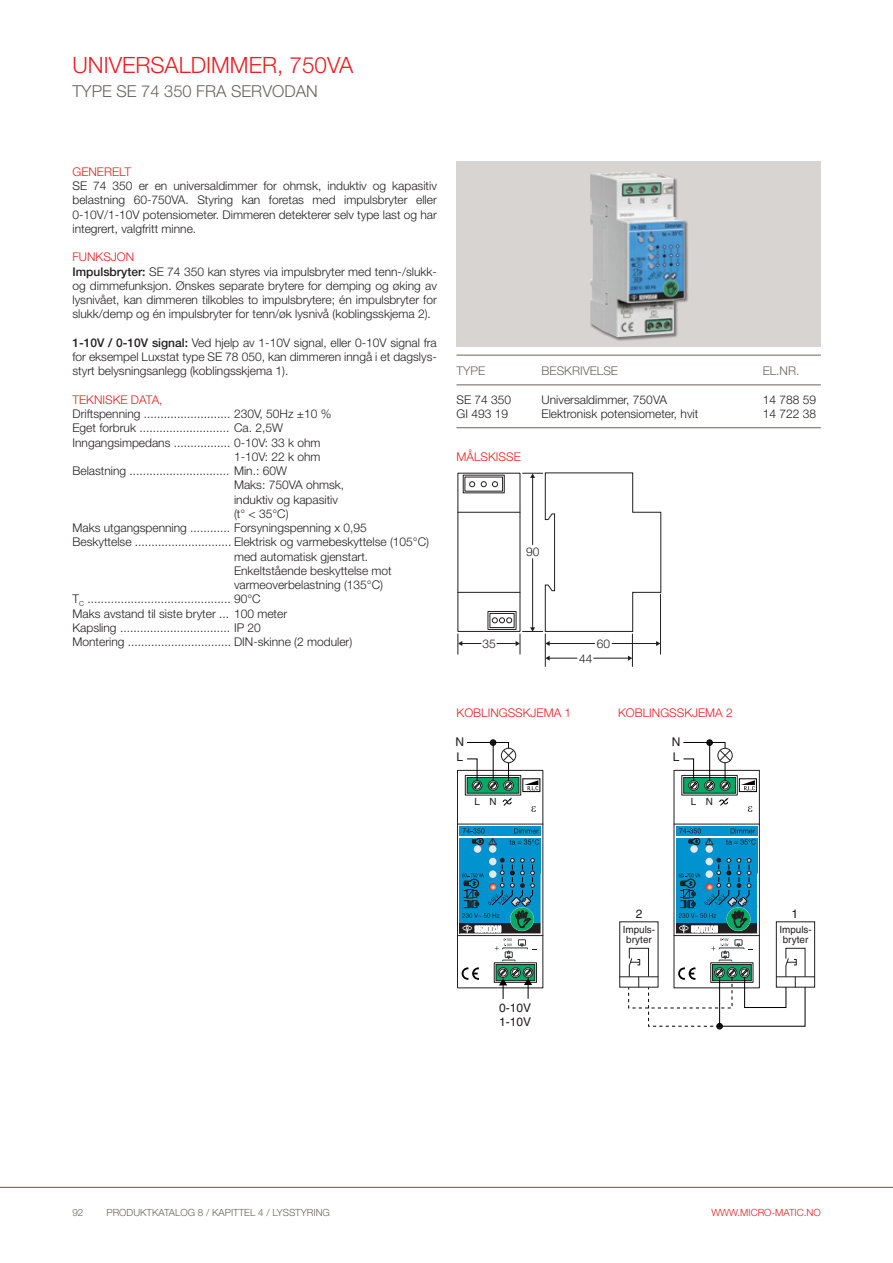
<style>
.page{position:relative;width:893px;height:1263px;background:#fff}
.page>*{position:absolute;margin:0;border:0;box-sizing:border-box;transform-origin:0 0}
.t1{font:300 22.5px "Helvetica Neue";color:#ee1d23}
.t2{font:300 16.5px "Helvetica Neue";color:#6b6360}
.t3{font:300 12px/14.2px "Helvetica Neue";color:#231f20;text-align:justify}
.t4{font:300 12px "Helvetica Neue";color:#ee1d23}
.t5{font:300 12px "Helvetica Neue";color:#6b6360}
.t6{font:12px/14.4px "Helvetica";color:#231f20}
.t7{font:300 9.9px "Helvetica Neue";color:#6b6360}
.t8{font:9.9px/9.9px "Helvetica";color:#231f20;text-align:center}
.t9{font:300 9.9px "Helvetica Neue";color:#ee1d23}
.s1{color:#ee1d23}
.s2{font-weight:500}
</style>
<div class="page">
<svg style="left:748px;top:806px;width:4px;height:6px"></svg>
<div style="left:739px;top:778px;width:18px;height:14px;border:1px solid #000"></div>
<svg style="left:741px;top:780px;width:14px;height:11px"></svg>
<svg style="left:719px;top:797px;width:10px;height:9px"></svg>
<hr style="left:674px;top:824px;width:85px;height:1px;background:#231f20">
<div style="left:681px;top:775px;width:57px;height:20px;border:1px solid #231f20"></div>
<div style="left:684px;top:777px;width:51px;height:16px;background:#00ab66"></div>
<div style="left:683px;top:777px;width:53px;height:17px;border:1px solid #231f20"></div>
<div style="left:688px;top:780px;width:11px;height:11px;border:1px solid #231f20;border-radius:50%"></div>
<div style="left:720px;top:780px;width:10px;height:11px;border:1px solid #231f20;border-radius:50%"></div>
<div style="left:704px;top:780px;width:11px;height:11px;border:1px solid #231f20;border-radius:50%"></div>
<div style="left:619px;top:921px;width:39px;height:66px;border:1px solid #231f20"></div>
<hr style="left:620px;top:976px;width:38px;height:1px;background:#231f20">
<div style="left:776px;top:921px;width:39px;height:66px;border:1px solid #231f20"></div>
<hr style="left:776px;top:976px;width:39px;height:1px;background:#231f20">
<div style="left:706px;top:739px;width:7px;height:7px;border:1px solid #000;border-radius:50%"></div>
<div style="left:717px;top:748px;width:16px;height:15px;border:1px solid #231f20;border-radius:50%"></div>
<svg style="left:683px;top:740px;width:48px;height:49px"></svg>
<svg style="left:628px;top:828px;width:178px;height:201px"></svg>
<div style="left:457px;top:770px;width:86px;height:218px;border:1px solid #231f20"></div>
<svg style="left:462px;top:967px;width:17px;height:13px"></svg>
<svg style="left:531px;top:806px;width:5px;height:6px"></svg>
<div style="left:523px;top:778px;width:17px;height:14px;border:1px solid #000"></div>
<svg style="left:524px;top:780px;width:14px;height:11px"></svg>
<svg style="left:502px;top:797px;width:10px;height:9px"></svg>
<hr style="left:457px;top:824px;width:86px;height:1px;background:#231f20">
<hr style="left:457px;top:935px;width:86px;height:1px;background:#231f20">
<div style="left:465px;top:775px;width:56px;height:20px;border:1px solid #231f20"></div>
<div style="left:467px;top:777px;width:52px;height:16px;background:#00ab66"></div>
<div style="left:467px;top:777px;width:52px;height:17px;border:1px solid #231f20"></div>
<div style="left:494px;top:962px;width:43px;height:21px;border:1px solid #231f20"></div>
<div style="left:496px;top:964px;width:39px;height:17px;background:#00ab66"></div>
<div style="left:496px;top:964px;width:39px;height:17px;border:1px solid #231f20"></div>
<div style="left:472px;top:780px;width:10px;height:11px;border:1px solid #231f20;border-radius:50%"></div>
<div style="left:498px;top:967px;width:10px;height:11px;border:1px solid #231f20;border-radius:50%"></div>
<div style="left:510px;top:967px;width:11px;height:11px;border:1px solid #231f20;border-radius:50%"></div>
<div style="left:523px;top:967px;width:10px;height:11px;border:1px solid #231f20;border-radius:50%"></div>
<div style="left:503px;top:780px;width:11px;height:11px;border:1px solid #231f20;border-radius:50%"></div>
<div style="left:488px;top:780px;width:10px;height:11px;border:1px solid #231f20;border-radius:50%"></div>
<div style="left:490px;top:739px;width:6px;height:7px;border:1px solid #000;border-radius:50%"></div>
<svg style="left:499px;top:968px;width:33px;height:31px"></svg>
<div style="left:501px;top:748px;width:15px;height:15px;border:1px solid #231f20;border-radius:50%"></div>
<svg style="left:466px;top:740px;width:49px;height:49px"></svg>
<div style="left:460px;top:826px;width:81px;height:108px;background:#0093d0"></div>
<div style="left:460px;top:924px;width:81px;height:10px;background:#231f20"></div>
<hr style="left:459px;top:836px;width:82px;height:1px;background:#fff">
<svg style="left:462px;top:828px;width:77px;height:133px"></svg>
<hr style="left:545px;top:634px;width:1px;height:32px;background:#231f20">
<hr style="left:632px;top:634px;width:1px;height:32px;background:#231f20">
<svg style="left:458px;top:472px;width:204px;height:189px"></svg>
<hr style="left:456px;top:384px;width:365px;height:1px;background:#6b6360">
<hr style="left:456px;top:427px;width:365px;height:1px;background:#6b6360">
<hr style="left:456px;top:355px;width:365px;height:1px;background:#6b6360">
<div style="left:456px;top:162px;width:365px;height:185px;background:#d7d4d2"></div>
<div style="left:590px;top:172px;width:99px;height:169px;background:#231f20;opacity:.5"></div>
<img style="left:590px;top:171px;width:95px;height:166px">
<hr style="left:0;top:1187px;width:893px;height:1px;background:#ee1d23">
<h1 class="t1" style="left:72px;top:51px;width:282px">UNIVERSALDIMMER, 750VA</h1>
<h2 class="t2" style="left:72px;top:81px;width:21px">Type</h2>
<h2 class="t2" style="left:116px;top:81px;width:203px">SE 74 350 FRA SERVODAN</h2>
<p class="t4" style="left:72px;top:164px;width:60px">GENERELT</p>
<p class="t3" style="left:72px;top:178px;width:366px">SE 74 350 er en universaldimmer for ohmsk, induktiv og kapasitiv belastning 60-750VA. Styring kan foretas med impulsbryter eller 0-10V/1-10V potensiometer. Dimmeren detekterer selv type last og har integrert, valgfritt minne.</p>
<p class="t3" style="left:72px;top:250px;width:366px;text-align:left"><span class="s1">FUNKSJON<br></span><span class="s2">Impulsbryter:</span> SE 74 350 kan styres via impulsbryter med tenn-/slukk&shy;og dimmefunksjon. Ønskes separate brytere for demping og øking av lysnivået, kan dimmeren tilkobles to impulsbrytere; én impulsbryter for slukk/demp og én impulsbryter for tenn/øk lysnivå (koblingsskjema 2).</p>
<p class="t3" style="left:72px;top:335px;width:366px"><span class="s2">1-10V / 0-10V signal:</span> Ved hjelp av 1-10V signal, eller 0-10V signal fra for eksempel Luxstat type SE 78 050, kan dimmeren inngå i et dagslys&shy;styrt belysningsanlegg (koblingsskjema 1).</p>
<p class="t4" style="left:72px;top:392px;width:92px">TEKNISKE DATA,</p>
<p class="t3" style="left:72px;top:406px;width:261px">Driftspenning .......................... 230V, 50Hz ±10 %</p>
<p class="t3" style="left:72px;top:421px;width:212px">Eget forbruk ........................... Ca. 2,5W</p>
<p class="t3" style="left:72px;top:435px;width:250px">Inngangsimpedans ................. 0-10V: 33 k ohm</p>
<p class="t3" style="left:234px;top:449px;width:88px">1-10V: 22 k ohm</p>
<p class="t3" style="left:72px;top:463px;width:216px">Belastning .............................. Min.: 60W</p>
<p class="t3" style="left:234px;top:478px;width:112px">Maks: 750VA ohmsk,</p>
<p class="t3" style="left:234px;top:492px;width:106px">induktiv og kapasitiv</p>
<p class="t3" style="left:234px;top:506px;width:56px">(t° &lt; 35°C)</p>
<p class="t3" style="left:72px;top:520px;width:296px">Maks utgangspenning ............ Forsyningspenning x 0,95</p>
<p class="t3" style="left:72px;top:535px;width:358px">Beskyttelse ............................. Elektrisk og varmebeskyttelse (105°C)</p>
<p class="t3" style="left:234px;top:549px;width:136px">med automatisk gjenstart.</p>
<p class="t3" style="left:234px;top:563px;width:159px">Enkeltstående beskyttelse mot</p>
<p class="t3" style="left:234px;top:577px;width:151px">varmeoverbelastning (135°C)</p>
<p class="t3" style="left:72px;top:592px;width:190px">T<sub>c</sub> ........................................... 90°C</p>
<p class="t3" style="left:72px;top:606px;width:216px">Maks avstand til siste bryter ... 100 meter</p>
<p class="t3" style="left:72px;top:620px;width:190px">Kapsling ................................. IP 20</p>
<p class="t3" style="left:72px;top:634px;width:281px">Montering ............................... DIN-skinne (2 moduler)</p>
<p class="t5" style="left:457px;top:364px;width:14px">Type</p>
<p class="t5" style="left:542px;top:364px;width:16px">Beskrivelse</p>
<p class="t5" style="left:763px;top:364px;width:38px">El.nr.</p>
<p class="t3" style="left:457px;top:392px;width:56px">SE 74 350</p>
<p class="t3" style="left:542px;top:392px;width:127px">Universaldimmer, 750VA</p>
<p class="t3" style="left:763px;top:392px;width:55px">14 788 59</p>
<p class="t3" style="left:457px;top:406px;width:53px">GI 493 19</p>
<p class="t3" style="left:542px;top:406px;width:158px">Elektronisk potensiometer, hvit</p>
<p class="t3" style="left:763px;top:406px;width:55px">14 722 38</p>
<p class="t4" style="left:457px;top:449px;width:66px">MÅLSKISSE</p>
<p class="t3" style="left:526px;top:545px;width:15px">90</p>
<p class="t3" style="left:482px;top:636px;width:15px">35</p>
<p class="t3" style="left:597px;top:636px;width:15px">60</p>
<p class="t3" style="left:579px;top:651px;width:15px">44</p>
<p class="t4" style="left:457px;top:706px;width:116px">KOBLINGSSKJEMA 1</p>
<p class="t4" style="left:618px;top:706px;width:116px">KOBLINGSSKJEMA 2</p>
<p class="t6" style="left:456px;top:735px;width:10px">N<br>L</p>
<p class="t8" style="left:474px;top:797px;width:24px">L N</p>
<p class="t6" style="left:672px;top:735px;width:10px">N<br>L</p>
<p class="t8" style="left:691px;top:797px;width:24px">L N</p>
<p class="t6" style="left:499px;top:1000px;width:34px">0-10V<br>1-10V</p>
<p class="t6" style="left:636px;top:906px;width:8px">2</p>
<p class="t8" style="left:623px;top:925px;width:34px">Impuls&shy;bryter</p>
<p class="t6" style="left:791px;top:906px;width:8px">1</p>
<p class="t8" style="left:779px;top:925px;width:34px">Impuls&shy;bryter</p>
<p class="t7" style="left:72px;top:1207px;width:13px">92</p>
<p class="t7" style="left:106px;top:1207px;width:225px">PRODUKTKATALOG 8 / KAPITTEL 4 / LYSSTYRING</p>
<p class="t9" style="left:711px;top:1207px;width:10px">www</p>
<p class="t9" style="left:737px;top:1207px;width:10px">.micro</p>
<p class="t9" style="left:772px;top:1207px;width:11px">-matic</p>
<p class="t9" style="left:804px;top:1207px;width:11px">.no</p>
</div>
